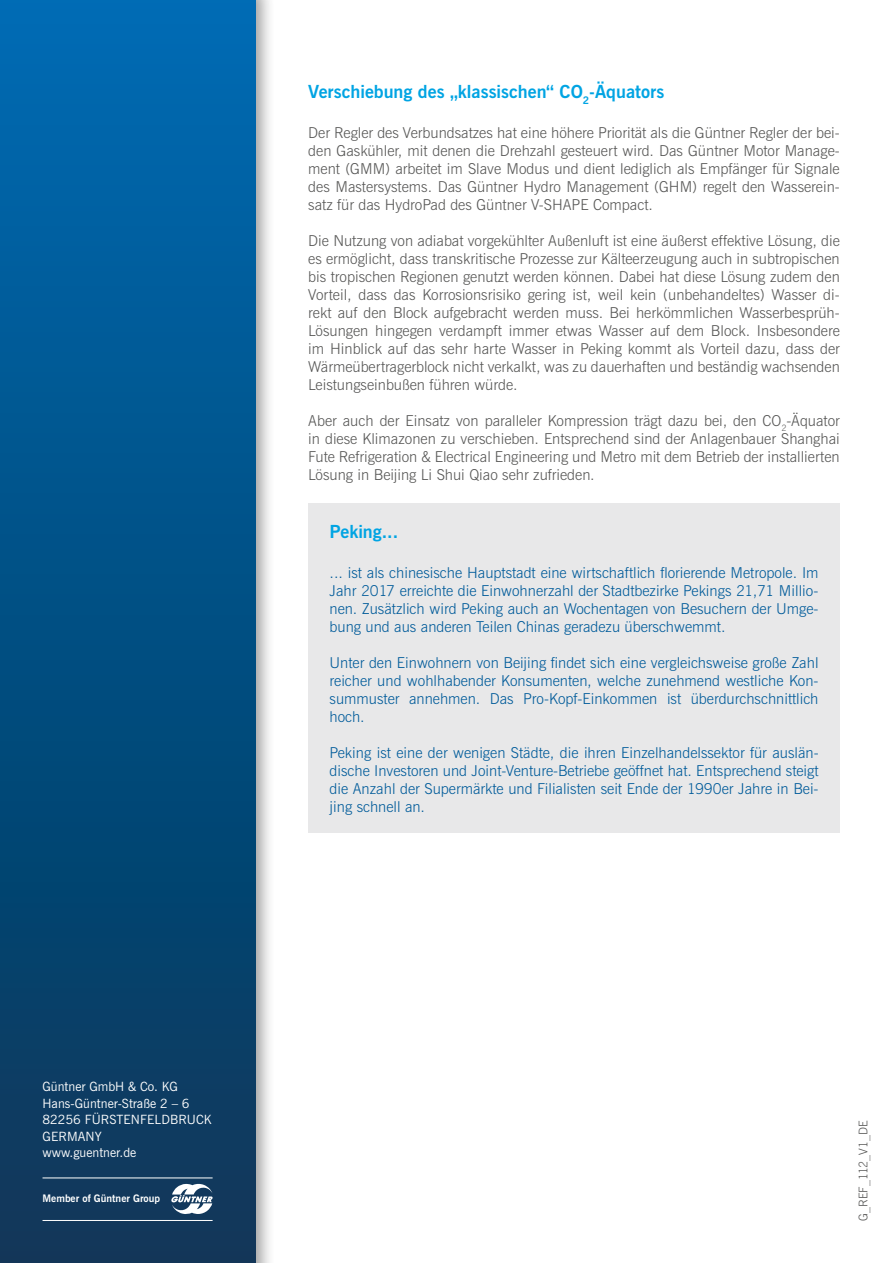
<style>
.page{position:relative;width:893px;height:1263px;background:#fff}
.page>*{position:absolute;margin:0;border:0;box-sizing:border-box;transform-origin:0 0}
.t1{font:700 18px "News Gothic";color:#00a4e3}
.t2{font:300 15px/18px "News Gothic L";color:#575756;text-align:justify}
.t3{font:300 15px/18px "News Gothic L";color:#005b9a;text-align:justify}
.t4{font:12.75px/16.5px "News Gothic";color:#fff}
.t5{font:300 12px "News Gothic L";color:#575756}
.t6{font:700 10.35px "News Gothic";color:#fff}
</style>
<div class="page">
<div style="left:0;top:0;width:276px;height:1263px;background:#000;opacity:.38"></div>
<div style="left:0;top:0;width:255px;height:1263px;background:linear-gradient(to bottom,#006ab2,#0c3556)"></div>
<svg style="left:171px;top:1184px;width:42px;height:30px"></svg>
<hr style="left:43px;top:1220px;width:170px;height:1px;background:#fff">
<hr style="left:43px;top:1177px;width:170px;height:1px;background:#fff">
<div style="left:308px;top:503px;width:532px;height:330px;background:#e8e8e9"></div>
<p class="t1" style="left:308px;top:80px;width:357px">Verschiebung des „klassischen“ CO<sub>2</sub>-Äquators</p>
<p class="t2" style="left:308px;top:124px;width:533px">Der Regler des Verbundsatzes hat eine höhere Priorität als die Güntner Regler der bei&shy;den Gaskühler, mit denen die Drehzahl gesteuert wird. Das Güntner Motor Manage&shy;ment (GMM) arbeitet im Slave Modus und dient lediglich als Empfänger für Signale des Mastersystems. Das Güntner Hydro Management (GHM) regelt den Wasserein&shy;satz für das HydroPad des Güntner V-SHAPE Compact.</p>
<p class="t2" style="left:308px;top:232px;width:533px">Die Nutzung von adiabat vorgekühlter Außenluft ist eine äußerst effektive Lösung, die es ermöglicht, dass transkritische Prozesse zur Kälteerzeugung auch in subtropischen bis tropischen Regionen genutzt werden können. Dabei hat diese Lösung zudem den Vorteil, dass das Korrosionsrisiko gering ist, weil kein (unbehandeltes) Wasser di&shy;rekt auf den Block aufgebracht werden muss. Bei herkömmlichen Wasserbesprüh-Lösungen hingegen verdampft immer etwas Wasser auf dem Block. Insbesondere im Hinblick auf das sehr harte Wasser in Peking kommt als Vorteil dazu, dass der Wärmeübertragerblock nicht verkalkt, was zu dauerhaften und beständig wachsenden Leistungseinbußen führen würde.</p>
<p class="t2" style="left:308px;top:412px;width:533px">Aber auch der Einsatz von paralleler Kompression trägt dazu bei, den CO<sub>2</sub>-Äquator in diese Klimazonen zu verschieben. Entsprechend sind der Anlagenbauer Shanghai Fute Refrigeration &amp; Electrical Engineering und Metro mit dem Betrieb der installierten Lösung in Beijing Li Shui Qiao sehr zufrieden.</p>
<p class="t1" style="left:330px;top:519px;width:70px">Peking...</p>
<p class="t3" style="left:330px;top:564px;width:490px">... ist als chinesische Hauptstadt eine wirtschaftlich florierende Metropole. Im Jahr 2017 erreichte die Einwohnerzahl der Stadtbezirke Pekings 21,71 Millio&shy;nen. Zusätzlich wird Peking auch an Wochentagen von Besuchern der Umge&shy;bung und aus anderen Teilen Chinas geradezu überschwemmt.</p>
<p class="t3" style="left:330px;top:654px;width:490px">Unter den Einwohnern von Beijing findet sich eine vergleichsweise große Zahl reicher und wohlhabender Konsumenten, welche zunehmend westliche Kon&shy;summuster annehmen. Das Pro-Kopf-Einkommen ist überdurchschnittlich hoch.</p>
<p class="t3" style="left:330px;top:744px;width:491px">Peking ist eine der wenigen Städte, die ihren Einzelhandelssektor für auslän&shy;dische Investoren und Joint-Venture-Betriebe geöffnet hat. Entsprechend steigt die Anzahl der Supermärkte und Filialisten seit Ende der 1990er Jahre in Bei&shy;jing schnell an.</p>
<p class="t4" style="left:43px;top:1079px;width:171px">Güntner GmbH &amp; Co. KG<br>Hans-Güntner-Straße 2 – 6<br>82256 FÜRSTENFELDBRUCK<br>GERMANY<br>www.guentner.de</p>
<p class="t6" style="left:43px;top:1192px;width:119px">Member of Güntner Group</p>
<p class="t5" style="left:856px;top:1221px;width:102px;rotate:-90deg">G_REF_112_V1_DE</p>
</div>
